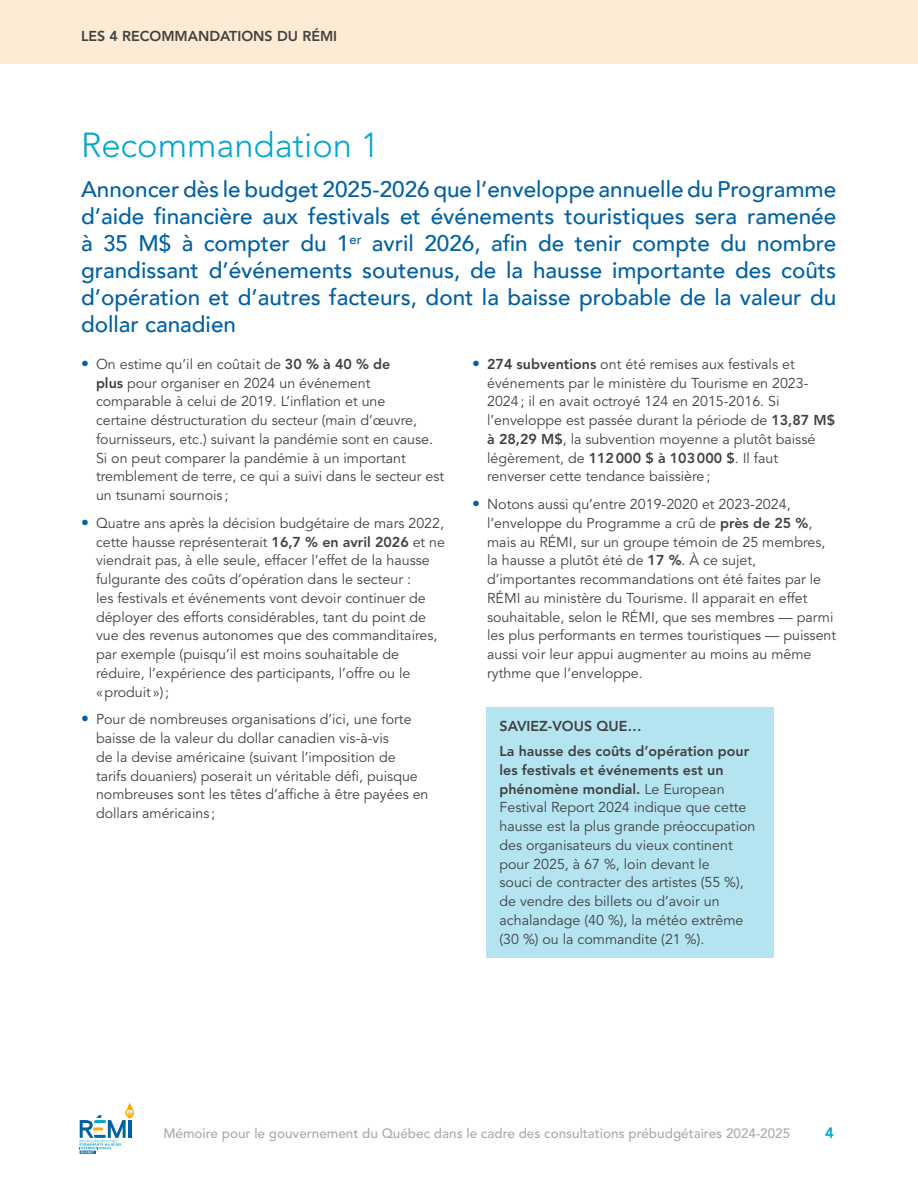
<style>
.page{position:relative;width:918px;height:1188px;background:#fff}
.page>*{position:absolute;margin:0;border:0;box-sizing:border-box;transform-origin:0 0}
.Titres{font:300 34.5px "Avenir LT Std";color:#00a6ce}
.texte_2_col{font:500 22.5px/27px "Avenir";color:#0061a1;text-align:justify}
.t1{font:800 15px "Avenir LT Std";color:#00a6ce}
.Texte{font:14.25px/18.8px "Avenir LT Std";color:#414140}
.Texte-2{font:800 14.25px "Avenir LT Std";color:#414140}
.t2{font:500 13.5px "Avenir LT Std";color:#aaaaa9}
.s1{font-size:15.75px;color:#0061a1}
.s2{font-weight:800}
</style>
<div class="page">
<div style="left:0;top:0;width:918px;height:63px;background:#fdebd6"></div>
<div style="left:486px;top:707px;width:288px;height:250px;background:#b3e4f0"></div>
<svg style="left:80px;top:1102px;width:54px;height:52px"></svg>
<p class="Texte-2" style="left:81px;top:28px;width:258px">LES 4 RECOMMANDATIONS DU RÉMI</p>
<p class="Titres" style="left:81px;top:125px;width:299px">Recommandation 1</p>
<p class="texte_2_col" style="left:81px;top:175px;width:757px">Annoncer dès le budget 2025-2026 que l’enveloppe annuelle du Programme d’aide financière aux festivals et événements touristiques sera ramenée à 35 M$ à compter du 1<sup>er</sup> avril 2026, afin de tenir compte du nombre grandissant d’événements soutenus, de la hausse importante des coûts d’opération et d’autres facteurs, dont la baisse probable de la valeur du dollar canadien</p>
<p class="Texte" style="left:96px;top:355px;width:350px;text-indent:-15px"><span class="s1">•</span> On estime qu’il en coûtait de <span class="s2">30 % à 40 % de<br>plus</span> pour organiser en 2024 un événement comparable à celui de 2019. L’inflation et une<br>certaine déstructuration du secteur (main d’œuvre, fournisseurs, etc.) suivant la pandémie sont en cause.<br>Si on peut comparer la pandémie à un important tremblement de terre, ce qui a suivi dans le secteur est un tsunami sournois ;</p>
<p class="Texte" style="left:96px;top:514px;width:351px;text-indent:-15px"><span class="s1">•</span> Quatre ans après la décision budgétaire de mars 2022, cette hausse représenterait <span class="s2">16,7 % en avril 2026</span> et ne viendrait pas, à elle seule, effacer l’effet de la hausse fulgurante des coûts d’opération dans le secteur :<br>les festivals et événements vont devoir continuer de déployer des efforts considérables, tant du point de vue des revenus autonomes que des commanditaires, par exemple (puisqu’il est moins souhaitable de réduire, l’expérience des participants, l’offre ou le «produit »);</p>
<p class="Texte" style="left:96px;top:711px;width:334px;text-indent:-15px"><span class="s1">•</span> Pour de nombreuses organisations d’ici, une forte baisse de la valeur du dollar canadien vis-à-vis<br>de la devise américaine (suivant l’imposition de tarifs douaniers) poserait un véritable défi, puisque nombreuses sont les têtes d’affiche à être payées en dollars américains ;</p>
<p class="Texte" style="left:487px;top:355px;width:350px;text-indent:-15px"><span class="s1">•</span> <span class="s2">274 subventions</span> ont été remises aux festivals et événements par le ministère du Tourisme en 2023- 2024; il en avait octroyé 124 en 2015-2016. Si l’enveloppe est passée durant la période de <span class="s2">13,87 M$ à 28,29 M$</span>, la subvention moyenne a plutôt baissé légèrement, de <span class="s2">112000 $ à 103000 $</span>. Il faut renverser cette tendance baissière;</p>
<p class="Texte" style="left:487px;top:495px;width:351px;text-indent:-15px"><span class="s1">•</span> Notons aussi qu’entre 2019-2020 et 2023-2024, l’enveloppe du Programme a crû de <span class="s2">près de 25 %</span>, mais au RÉMI, sur un groupe témoin de 25 membres, la hausse a plutôt été de <span class="s2">17 %</span>. À ce sujet, d’importantes recommandations ont été faites par le RÉMI au ministère du Tourisme. Il apparait en effet souhaitable, selon le RÉMI, que ses membres — parmi les plus performants en termes touristiques — puissent aussi voir leur appui augmenter au moins au même rythme que l’enveloppe.</p>
<p class="Texte-2" style="left:500px;top:718px;width:144px">SAVIEZ-VOUS QUE…</p>
<p class="Texte" style="left:500px;top:742px;width:258px"><span class="s2">La hausse des coûts d’opération pour les festivals et événements est un phénomène mondial.</span> Le European Festival Report 2024 indique que cette hausse est la plus grande préoccupation des organisateurs du vieux continent pour 2025, à 67 %, loin devant le<br>souci de contracter des artistes (55 %), de vendre des billets ou d’avoir un achalandage (40 %), la météo extrême (30 %) ou la commandite (21 %).</p>
<p class="t2" style="left:163px;top:1125px;width:628px">Mémoire pour le gouvernement du Québec dans le cadre des consultations prébudgétaires 2024-2025</p>
<p class="t1" style="left:825px;top:1124px;width:10px">4</p>
</div>
